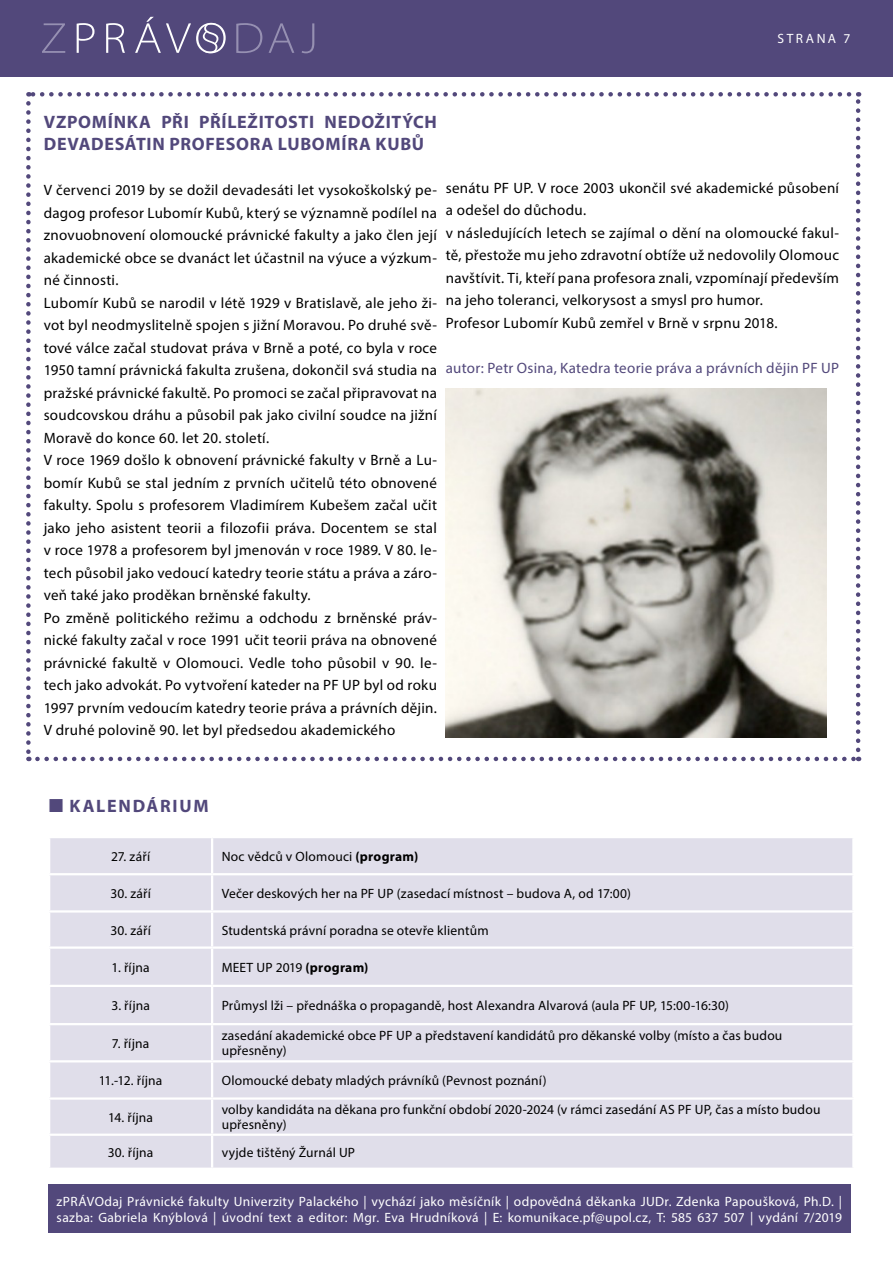
<style>
.page{position:relative;width:893px;height:1263px;background:#fff}
.page>*{position:absolute;margin:0;border:0;box-sizing:border-box;transform-origin:0 0}
.t1{font:700 18px/22.5px "Myriad Pro";letter-spacing:.04em;color:#52487b}
.t2{font:700 18px "Myriad Pro";letter-spacing:.095em;color:#52487b}
.t3{font:15px/22.5px "Myriad Pro";letter-spacing:.02em;color:#000}
.t4{font:15px "Myriad Pro";letter-spacing:.02em;color:#52487b}
.t5{font:13.5px/15px "Myriad Pro";letter-spacing:.015em;color:#000}
.t6{font:13.5px/16.2px "Myriad Pro";letter-spacing:.025em;color:#fff}
.s1{font-weight:700}
</style>
<div class="page">
<div style="left:0;top:0;width:893px;height:77px;background:#52487b"></div>
<svg style="left:236px;top:23px;width:78px;height:30px"></svg>
<svg style="left:42px;top:23px;width:23px;height:30px"></svg>
<svg style="left:77px;top:17px;width:149px;height:36px"></svg>
<div style="left:50px;top:838px;width:802px;height:329px;background:#e0deea"></div>
<hr style="left:48px;top:873px;width:164px;height:2px;background:#fff">
<hr style="left:212px;top:873px;width:643px;height:2px;background:#fff">
<hr style="left:48px;top:910px;width:164px;height:2px;background:#fff">
<hr style="left:212px;top:910px;width:643px;height:2px;background:#fff">
<hr style="left:48px;top:946px;width:164px;height:3px;background:#fff">
<hr style="left:212px;top:946px;width:643px;height:3px;background:#fff">
<hr style="left:48px;top:985px;width:164px;height:2px;background:#fff">
<hr style="left:212px;top:985px;width:643px;height:2px;background:#fff">
<hr style="left:48px;top:1023px;width:164px;height:2px;background:#fff">
<hr style="left:212px;top:1023px;width:643px;height:2px;background:#fff">
<hr style="left:48px;top:1060px;width:164px;height:2px;background:#fff">
<hr style="left:212px;top:1060px;width:643px;height:2px;background:#fff">
<hr style="left:48px;top:1097px;width:164px;height:3px;background:#fff">
<hr style="left:212px;top:1097px;width:643px;height:3px;background:#fff">
<hr style="left:48px;top:1133px;width:164px;height:3px;background:#fff">
<hr style="left:212px;top:1133px;width:643px;height:3px;background:#fff">
<hr style="left:211px;top:838px;width:2px;height:35px;background:#fff">
<hr style="left:211px;top:875px;width:2px;height:35px;background:#fff">
<hr style="left:211px;top:912px;width:2px;height:34px;background:#fff">
<hr style="left:211px;top:949px;width:2px;height:36px;background:#fff">
<hr style="left:211px;top:987px;width:2px;height:36px;background:#fff">
<hr style="left:211px;top:1025px;width:2px;height:35px;background:#fff">
<hr style="left:211px;top:1062px;width:2px;height:35px;background:#fff">
<hr style="left:211px;top:1100px;width:2px;height:33px;background:#fff">
<hr style="left:211px;top:1136px;width:2px;height:31px;background:#fff">
<div style="left:48px;top:1184px;width:802px;height:49px;background:#52487b"></div>
<svg style="left:26px;top:103px;width:5px;height:658px"></svg>
<svg style="left:37px;top:757px;width:822px;height:4px"></svg>
<svg style="left:856px;top:92px;width:4px;height:658px"></svg>
<svg style="left:28px;top:92px;width:821px;height:5px"></svg>
<img style="left:446px;top:388px;width:380px;height:349px">
<p class="t6" style="left:777px;top:30px;width:75px">STRANA 7</p>
<p class="t1" style="left:44px;top:110px;width:394px">VZPOMÍNKA PŘI PŘÍLEŽITOSTI NEDOŽITÝCH<br>DEVADESÁTIN PROFESORA LUBOMÍRA KUBŮ</p>
<p class="t3" style="left:44px;top:179px;width:395px">V červenci 2019 by se dožil devadesáti let vysokoškolský pe&shy;dagog profesor Lubomír Kubů, který se významně podílel na znovuobnovení olomoucké právnické fakulty a jako člen její akademické obce se dvanáct let účastnil na výuce a výzkum&shy;né činnosti.<br>Lubomír Kubů se narodil v létě 1929 v Bratislavě, ale jeho ži&shy;vot byl neodmyslitelně spojen s jižní Moravou. Po druhé svě&shy;tové válce začal studovat práva v Brně a poté, co byla v roce 1950 tamní právnická fakulta zrušena, dokončil svá studia na pražské právnické fakultě. Po promoci se začal připravovat na soudcovskou dráhu a působil pak jako civilní soudce na jižní Moravě do konce 60. let 20. století.<br>V roce 1969 došlo k obnovení právnické fakulty v Brně a Lu&shy;bomír Kubů se stal jedním z prvních učitelů této obnovené fakulty. Spolu s profesorem Vladimírem Kubešem začal učit jako jeho asistent teorii a filozofii práva. Docentem se stal v roce 1978 a profesorem byl jmenován v roce 1989. V 80. le&shy;tech působil jako vedoucí katedry teorie státu a práva a záro&shy;veň také jako proděkan brněnské fakulty.<br>Po změně politického režimu a odchodu z brněnské práv&shy;nické fakulty začal v roce 1991 učit teorii práva na obnovené právnické fakultě v Olomouci. Vedle toho působil v 90. le&shy;tech jako advokát. Po vytvoření kateder na PF UP byl od roku 1997 prvním vedoucím katedry teorie práva a právních dějin.<br>V druhé polovině 90. let byl předsedou akademického</p>
<p class="t3" style="left:446px;top:176px;width:395px">senátu PF UP. V roce 2003 ukončil své akademické působení a odešel do důchodu.<br>v následujících letech se zajímal o dění na olomoucké fakul&shy;tě, přestože mu jeho zdravotní obtíže už nedovolily Olomouc navštívit. Ti, kteří pana profesora znali, vzpomínají především na jeho toleranci, velkorysost a smysl pro humor.<br>Profesor Lubomír Kubů zemřel v Brně v srpnu 2018.</p>
<p class="t4" style="left:446px;top:359px;width:395px">autor: Petr Osina, Katedra teorie práva a právních dějin PF UP</p>
<p class="t2" style="left:69px;top:794px;width:141px">KALENDÁRIUM</p>
<p class="t5" style="left:111px;top:848px;width:41px">27. září</p>
<p class="t5" style="left:222px;top:848px;width:198px">Noc vědců v Olomouci <span class="s1">(program)</span></p>
<p class="t5" style="left:110px;top:886px;width:42px">30. září</p>
<p class="t5" style="left:222px;top:886px;width:411px">Večer deskových her na PF UP (zasedací místnost – budova A, od 17:00)</p>
<p class="t5" style="left:110px;top:922px;width:42px">30. září</p>
<p class="t5" style="left:222px;top:922px;width:268px">Studentská právní poradna se otevře klientům</p>
<p class="t5" style="left:112px;top:959px;width:40px">1. října</p>
<p class="t5" style="left:222px;top:959px;width:148px">MEET UP 2019 <span class="s1">(program)</span></p>
<p class="t5" style="left:111px;top:998px;width:40px">3. října</p>
<p class="t5" style="left:222px;top:998px;width:509px">Průmysl lži – přednáška o propagandě, host Alexandra Alvarová (aula PF UP, 15:00-16:30)</p>
<p class="t5" style="left:112px;top:1035px;width:39px">7. října</p>
<p class="t5" style="left:222px;top:1028px;width:562px">zasedání akademické obce PF UP a představení kandidátů pro děkanské volby (místo a čas budou upřesněny)</p>
<p class="t5" style="left:99px;top:1073px;width:65px">11.-12. října</p>
<p class="t5" style="left:222px;top:1073px;width:326px">Olomoucké debaty mladých právníků (Pevnost poznání)</p>
<p class="t5" style="left:108px;top:1109px;width:46px">14. října</p>
<p class="t5" style="left:222px;top:1102px;width:600px">volby kandidáta na děkana pro funkční období 2020-2024 (v rámci zasedání AS PF UP, čas a místo budou upřesněny)</p>
<p class="t5" style="left:108px;top:1144px;width:47px">30. října</p>
<p class="t5" style="left:222px;top:1144px;width:135px">vyjde tištěný Žurnál UP</p>
<p class="t6" style="left:57px;top:1193px;width:787px">zPRÁVOdaj Právnické fakulty Univerzity Palackého | vychází jako měsíčník | odpovědná děkanka JUDr. Zdenka Papoušková, Ph.D. | sazba: Gabriela Knýblová | úvodní text a editor: Mgr. Eva Hrudníková | E: komunikace.pf@upol.cz, T: 585 637 507 | vydání 7/2019</p>
</div>
